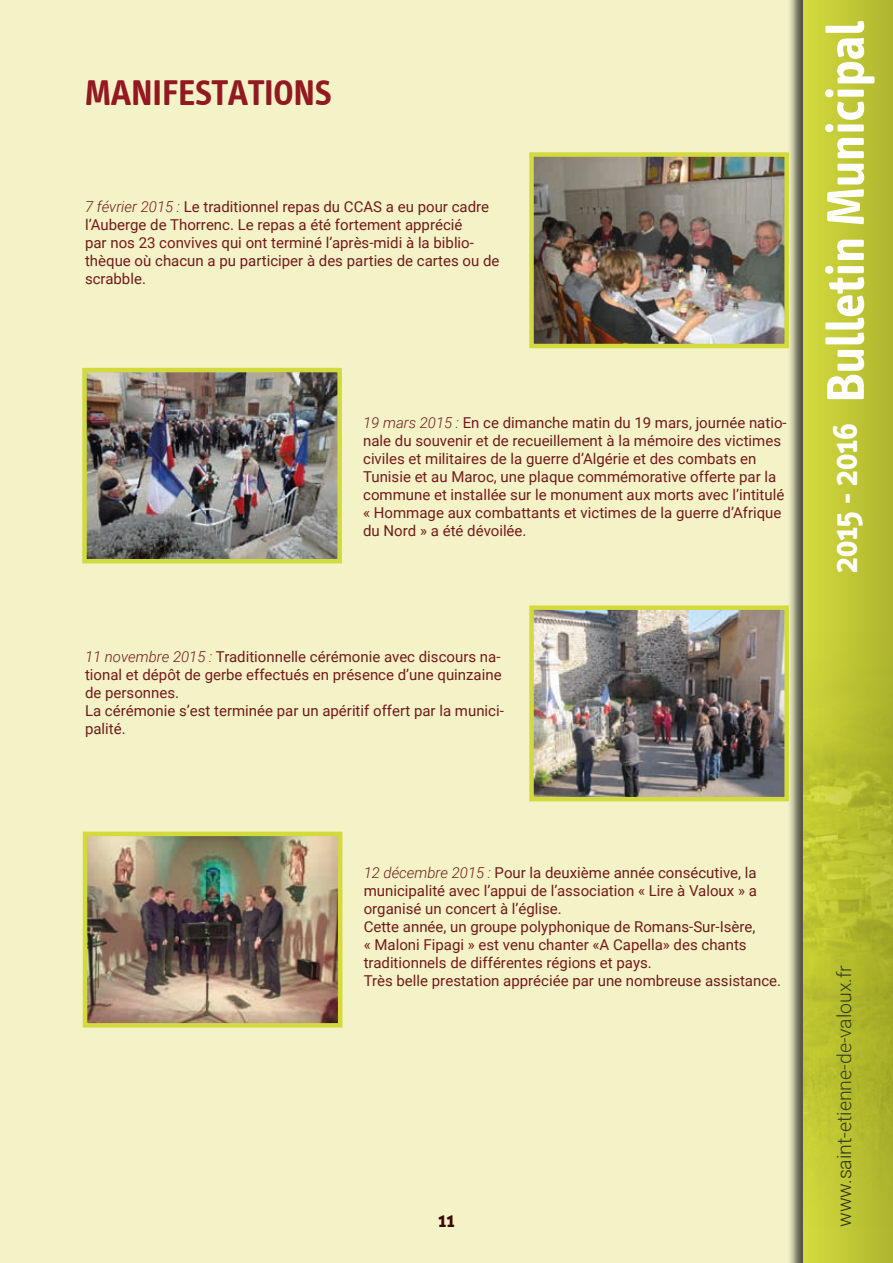
<style>
.page{position:relative;width:893px;height:1263px;background:#fff}
.page>*{position:absolute;margin:0;border:0;box-sizing:border-box;transform-origin:0 0}
.t1{font:700 54px "Info";color:#fff}
.t2{font:700 36px "Info";color:#921822}
.t3{font:700 36px "Info";color:#fff}
.t4{font:700 21px "Info";color:#3b0901}
.t5{font:300 19.5px "Roboto";color:#2a2d19}
.t6{font:15px/18px "Roboto";color:#73191b}
.s1{font-weight:300;font-style:italic}
</style>
<div class="page">
<div style="left:0;top:0;width:787px;height:1263px;background:#f4f3c7"></div>
<div style="left:787px;top:0;width:106px;height:1263px;background:#1d1d1b;opacity:.75"></div>
<div style="left:804px;top:0;width:89px;height:1263px;background:linear-gradient(to right,#d4db3e,#adb52e)"></div>
<div style="left:804px;top:609px;width:89px;height:641px;background:linear-gradient(to right,#d4db3e,#adb52e)"></div>
<img style="left:804px;top:629px;width:89px;height:621px">
<img style="left:534px;top:157px;width:250px;height:186px">
<div style="left:529px;top:152px;width:260px;height:196px;border:4px solid #d3da3e"></div>
<img style="left:87px;top:373px;width:250px;height:185px">
<div style="left:82px;top:368px;width:260px;height:195px;border:4px solid #d3da3e"></div>
<img style="left:534px;top:610px;width:250px;height:186px">
<div style="left:529px;top:605px;width:260px;height:196px;border:4px solid #d3da3e"></div>
<img style="left:88px;top:837px;width:249px;height:185px">
<div style="left:83px;top:832px;width:259px;height:195px;border:4px solid #d3da3e"></div>
<h2 class="t2" style="left:85px;top:72px;width:248px">MANIFESTATIONS</h2>
<p class="t6" style="left:85px;top:197px;width:416px"><span class="s1">7 février 2015 :</span> Le traditionnel repas du CCAS a eu pour cadre l’Auberge de Thorrenc. Le repas a été fortement apprécié<br>par nos 23 convives qui ont terminé l’après-midi à la biblio&shy;thèque où chacun a pu participer à des parties de cartes ou de scrabble.</p>
<p class="t6" style="left:363px;top:413px;width:425px"><span class="s1">19 mars 2015 :</span> En ce dimanche matin du 19 mars, journée natio&shy;nale du souvenir et de recueillement à la mémoire des victimes civiles et militaires de la guerre d’Algérie et des combats en Tunisie et au Maroc, une plaque commémorative offerte par la commune et installée sur le monument aux morts avec l’intitulé « Hommage aux combattants et victimes de la guerre d’Afrique du Nord » a été dévoilée.</p>
<p class="t6" style="left:85px;top:647px;width:420px"><span class="s1">11 novembre 2015 :</span> Traditionnelle cérémonie avec discours na&shy;tional et dépôt de gerbe effectués en présence d’une quinzaine de personnes.<br>La cérémonie s’est terminée par un apéritif offert par la munici&shy;palité.</p>
<h1 class="t1" style="left:815px;top:403px;width:383px;rotate:-90deg">Bulletin Municipal</h1>
<h2 class="t3" style="left:824px;top:573px;width:151px;rotate:-90deg">2015 - 2016</h2>
<p class="t6" style="left:364px;top:863px;width:419px"><span class="s1">12 décembre 2015 :</span> Pour la deuxième année consécutive, la municipalité avec l’appui de l’association « Lire à Valoux » a organisé un concert à l’église.<br>Cette année, un groupe polyphonique de Romans-Sur-Isère,<br>« Maloni Fipagi » est venu chanter «A Capella» des chants traditionnels de différentes régions et pays.<br>Très belle prestation appréciée par une nombreuse assistance.</p>
<h3 class="t4" style="left:438px;top:1208px;width:18px">11</h3>
<h3 class="t5" style="left:831px;top:1227px;width:263px;rotate:-90deg">www.saint-etienne-de-valoux.fr</h3>
</div>
